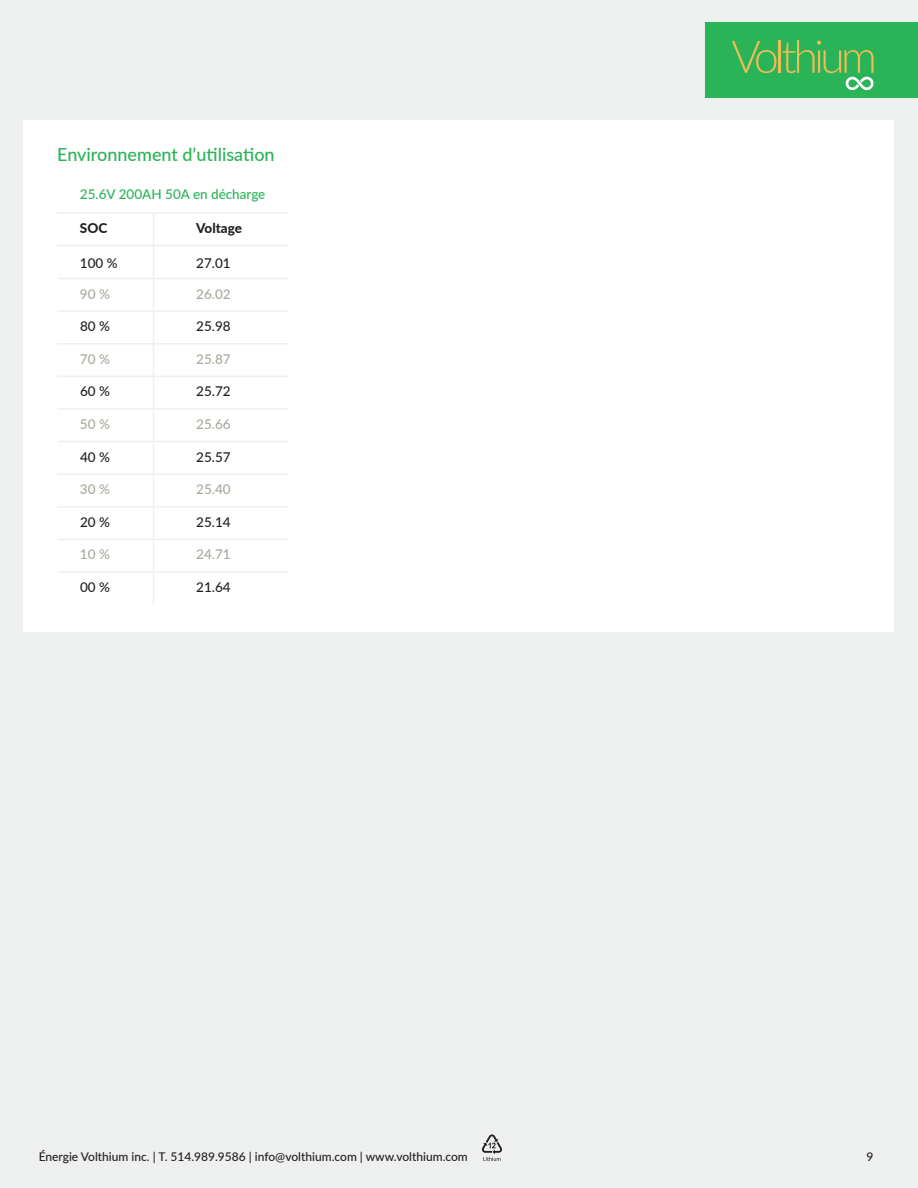
<style>
.page{position:relative;width:918px;height:1188px;background:#eef0ef}
.page>*{position:absolute;margin:0;border:0;box-sizing:border-box;transform-origin:0 0}
.t1{font:500 18px "Lato";color:#2ab357}
.t2{font:500 13.5px "Lato";color:#231f20}
.t3{font:500 13.5px "Lato";color:#a8a99b}
.t4{font:500 13.5px "Lato";color:#2ab357}
.t5{font:800 13.5px "Lato";color:#231f20}
.t6{font:500 12px "Lato";color:#231f20}
</style>
<div class="page">
<svg style="left:482px;top:1134px;width:20px;height:27px"></svg>
<div style="left:706px;top:22px;width:212px;height:75px;background:#2ab357"></div>
<svg style="left:732px;top:40px;width:142px;height:50px"></svg>
<div style="left:24px;top:120px;width:870px;height:512px;background:#fff"></div>
<hr style="left:57px;top:245px;width:232px;height:1px;background:#eef0ef">
<hr style="left:57px;top:310px;width:232px;height:2px;background:#eef0ef">
<hr style="left:57px;top:278px;width:232px;height:1px;background:#eef0ef">
<hr style="left:57px;top:212px;width:232px;height:2px;background:#eef0ef">
<hr style="left:57px;top:343px;width:232px;height:2px;background:#eef0ef">
<hr style="left:153px;top:213px;width:1px;height:392px;background:#eef0ef">
<hr style="left:57px;top:376px;width:232px;height:1px;background:#eef0ef">
<hr style="left:57px;top:408px;width:232px;height:2px;background:#eef0ef">
<hr style="left:57px;top:441px;width:232px;height:1px;background:#eef0ef">
<hr style="left:57px;top:473px;width:232px;height:2px;background:#eef0ef">
<hr style="left:57px;top:506px;width:232px;height:1px;background:#eef0ef">
<hr style="left:57px;top:539px;width:232px;height:1px;background:#eef0ef">
<hr style="left:57px;top:571px;width:232px;height:2px;background:#eef0ef">
<h1 class="t1" style="left:57px;top:141px;width:219px">Environnement d’utilisation</h1>
<p class="t4" style="left:80px;top:184px;width:187px">25.6V 200AH 50A en décharge</p>
<p class="t5" style="left:196px;top:218px;width:47px">Voltage</p>
<p class="t2" style="left:196px;top:253px;width:36px">27.01</p>
<p class="t5" style="left:80px;top:218px;width:29px">SOC</p>
<p class="t2" style="left:80px;top:253px;width:39px">100 %</p>
<p class="t3" style="left:80px;top:284px;width:31px">90 %</p>
<p class="t3" style="left:196px;top:284px;width:36px">26.02</p>
<p class="t2" style="left:80px;top:317px;width:31px">80 %</p>
<p class="t2" style="left:196px;top:317px;width:36px">25.98</p>
<p class="t3" style="left:80px;top:349px;width:31px">70 %</p>
<p class="t3" style="left:196px;top:349px;width:36px">25.87</p>
<p class="t2" style="left:80px;top:382px;width:31px">60 %</p>
<p class="t2" style="left:196px;top:382px;width:36px">25.72</p>
<p class="t3" style="left:80px;top:414px;width:31px">50 %</p>
<p class="t3" style="left:196px;top:414px;width:36px">25.66</p>
<p class="t2" style="left:80px;top:447px;width:31px">40 %</p>
<p class="t2" style="left:196px;top:447px;width:36px">25.57</p>
<p class="t3" style="left:80px;top:480px;width:31px">30 %</p>
<p class="t3" style="left:196px;top:480px;width:36px">25.40</p>
<p class="t2" style="left:80px;top:512px;width:31px">20 %</p>
<p class="t2" style="left:196px;top:512px;width:36px">25.14</p>
<p class="t3" style="left:80px;top:545px;width:31px">10 %</p>
<p class="t3" style="left:196px;top:545px;width:36px">24.71</p>
<p class="t2" style="left:80px;top:577px;width:31px">00 %</p>
<p class="t2" style="left:196px;top:577px;width:36px">21.64</p>
<p class="t6" style="left:39px;top:1148px;width:431px">Énergie Volthium inc. | T. 514.989.9586 | info@volthium.com | www.volthium.com</p>
<p class="t6" style="left:867px;top:1148px;width:8px">9</p>
</div>
